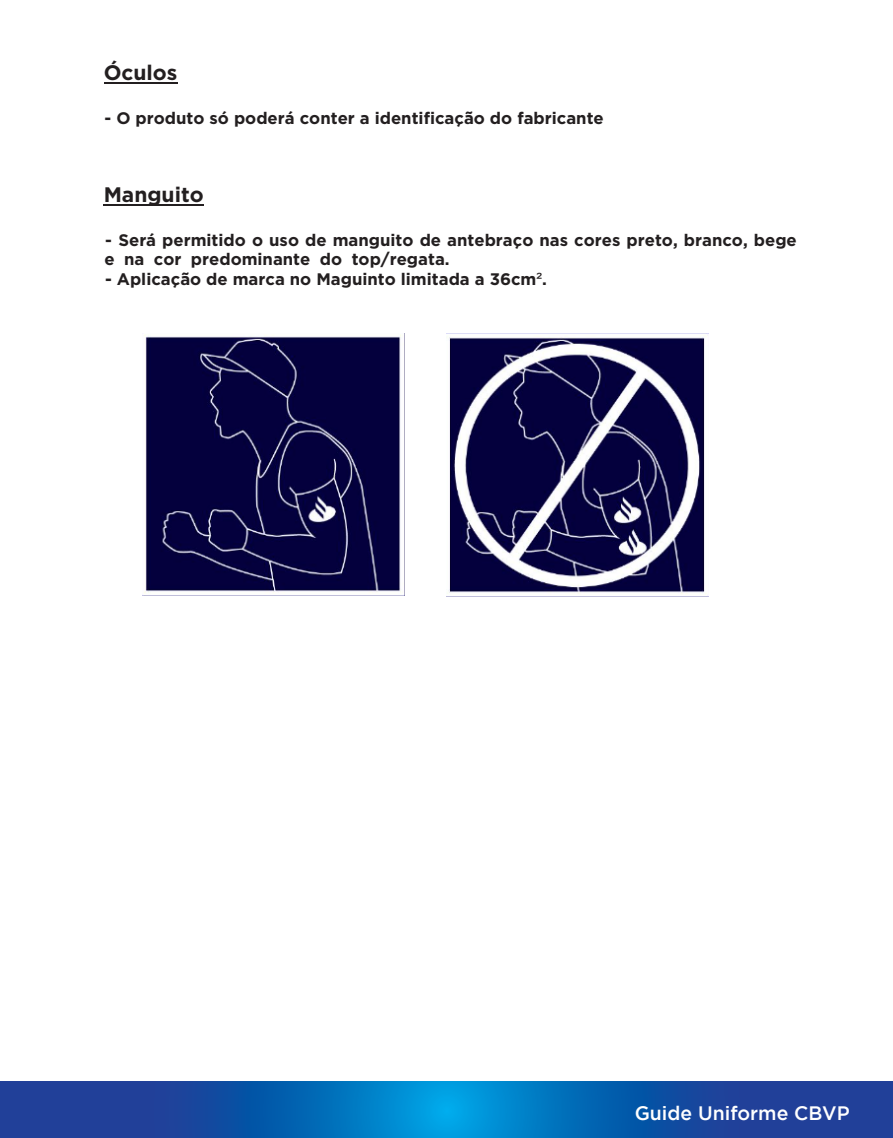
<style>
.page{position:relative;width:893px;height:1138px;background:#fff}
.page>*{position:absolute;margin:0;border:0;box-sizing:border-box;transform-origin:0 0}
.t1{font:700 21px "Gotham";color:#231f20}
.t2{font:500 19.35px "Gotham";color:#fff}
.t3{font:700 16.65px/19.6px "Gotham";color:#231f20}
.s1{font-family:"Arial";font-weight:400}
</style>
<div class="page">
<svg style="left:0;top:1082px;width:893px;height:56px;background:#0f5bac"></svg>
<hr style="left:104px;top:82px;width:73px;height:2px;background:#231f20">
<hr style="left:104px;top:205px;width:100px;height:1px;background:#231f20">
<img style="left:143px;top:334px;width:262px;height:262px">
<img style="left:447px;top:336px;width:261px;height:261px">
<p class="t1" style="left:104px;top:60px;width:75px">Óculos</p>
<p class="t3" style="left:105px;top:108px;width:501px">- O produto só poderá conter a identificação do fabricante</p>
<p class="t1" style="left:104px;top:182px;width:102px">Manguito</p>
<p class="t3" style="left:105px;top:230px;width:694px">- Será permitido o uso de manguito de antebraço nas cores preto, branco, bege e na cor predominante do top/regata.</p>
<p class="t3" style="left:105px;top:269px;width:443px">- Aplicação de marca no Maguinto limitada a 36cm<span class="s1">²</span>.</p>
<p class="t2" style="left:635px;top:1102px;width:216px">Guide Uniforme CBVP</p>
</div>
